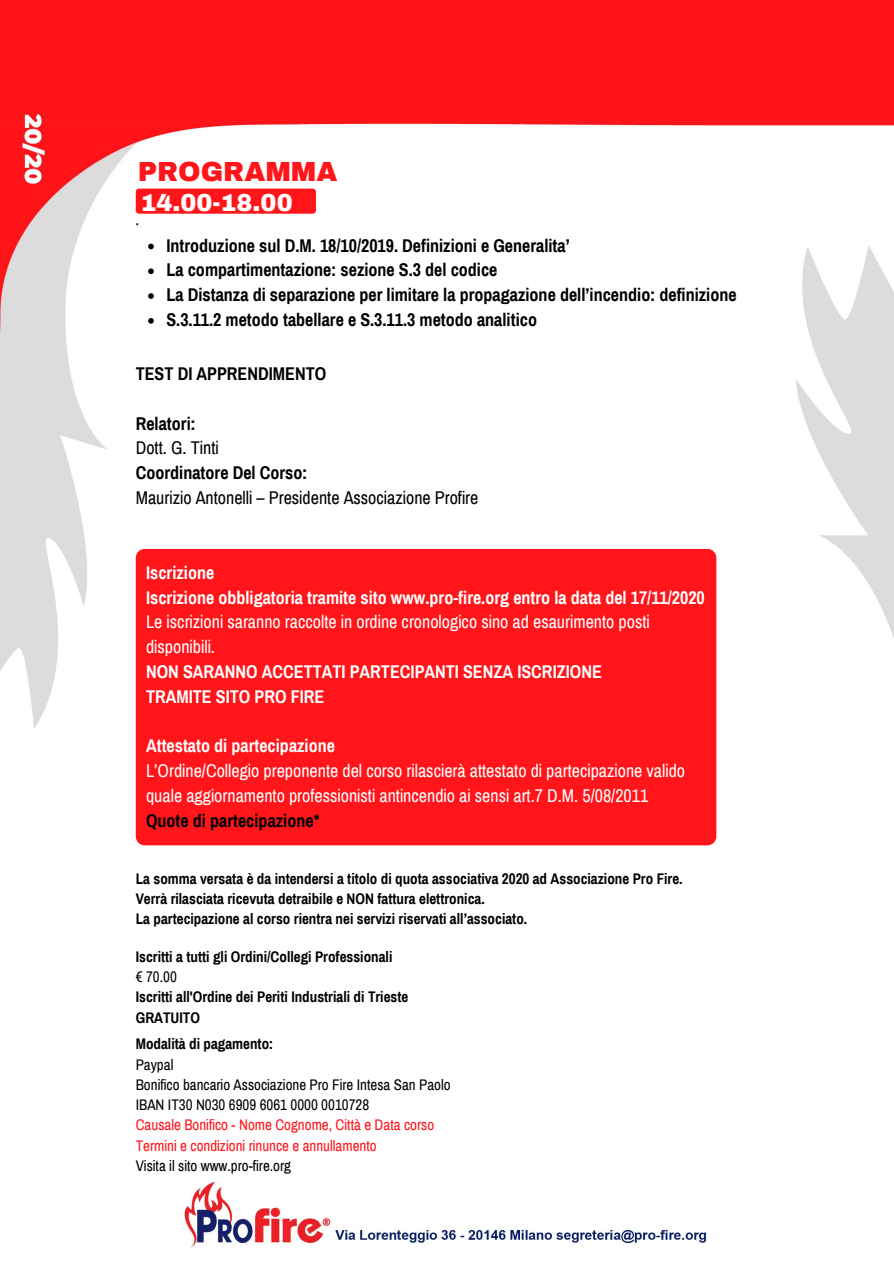
<style>
.page{position:relative;width:894px;height:1264px;background:#fff}
.page>*{position:absolute;margin:0;border:0;box-sizing:border-box;transform-origin:0 0}
.t1{font:900 27px "Archivo";color:#ff151a}
.t2{font:900 24px "Archivo";color:#fff}
.t3{font:700 18px/24.8px "Archivo Narrow";color:#000}
.t4{font:18px/24.8px "Archivo Narrow";color:#fff}
.t5{font:700 18px/24.8px "Archivo Narrow";color:#fff}
.t6{font:18px "Archivo Narrow";color:#000}
.t7{font:700 15px/20.2px "Archivo Narrow";color:#000}
.t8{font:15px/20.2px "Archivo Narrow";color:#000}
.t9{font:15px/20.2px "Archivo Narrow";color:#ff151a}
.t10{font:700 13.5px "Archivo Narrow";color:#000}
</style>
<div class="page">
<img style="left:0;top:0;width:893px;height:1248px">
<div style="left:136px;top:188px;width:180px;height:26px;background:#ff151a;border-radius:3px"></div>
<svg style="left:148px;top:244px;width:6px;height:5px"></svg>
<svg style="left:148px;top:268px;width:6px;height:6px"></svg>
<svg style="left:148px;top:293px;width:6px;height:6px"></svg>
<svg style="left:148px;top:318px;width:6px;height:6px"></svg>
<div style="left:136px;top:549px;width:580px;height:296px;background:#ff151a;border-radius:9px"></div>
<h1 class="t1" style="left:138px;top:157px;width:201px">PROGRAMMA</h1>
<h2 class="t2" style="left:140px;top:190px;width:154px">14.00-18.00</h2>
<p class="t3" style="left:166px;top:233px;width:571px">Introduzione sul D.M. 18/10/2019. Definizioni e Generalita’<br>La compartimentazione: sezione S.3 del codice<br>La Distanza di separazione per limitare la propagazione dell’incendio: definizione S.3.11.2 metodo tabellare e S.3.11.3 metodo analitico</p>
<p class="t10" style="left:136px;top:217px;width:5px">·</p>
<p class="t3" style="left:136px;top:361px;width:192px">TEST DI APPRENDIMENTO</p>
<p class="t3" style="left:136px;top:411px;width:61px">Relatori:</p>
<p class="t6" style="left:136px;top:438px;width:84px">Dott. G. Tinti</p>
<p class="t3" style="left:136px;top:461px;width:173px">Coordinatore Del Corso:</p>
<p class="t6" style="left:136px;top:488px;width:344px">Maurizio Antonelli – Presidente Associazione Profire</p>
<p class="t5" style="left:146px;top:560px;width:560px">Iscrizione<br>Iscrizione obbligatoria tramite sito www.pro-fire.org entro la data del 17/11/2020</p>
<p class="t4" style="left:146px;top:610px;width:505px">Le iscrizioni saranno raccolte in ordine cronologico sino ad esaurimento posti disponibili.</p>
<p class="t5" style="left:146px;top:659px;width:457px">NON SARANNO ACCETTATI PARTECIPANTI SENZA ISCRIZIONE<br>TRAMITE SITO PRO FIRE</p>
<p class="t5" style="left:146px;top:734px;width:190px">Attestato di partecipazione</p>
<p class="t4" style="left:146px;top:758px;width:540px">L’Ordine/Collegio preponente del corso rilascierà attestato di partecipazione valido quale aggiornamento professionisti antincendio ai sensi art.7 D.M. 5/08/2011</p>
<p class="t3" style="left:146px;top:808px;width:175px">Quote di partecipazione*</p>
<p class="t7" style="left:136px;top:868px;width:548px">La somma versata è da intendersi a titolo di quota associativa 2020 ad Associazione Pro Fire.<br>Verrà rilasciata ricevuta detraibile e NON fattura elettronica.<br>La partecipazione al corso rientra nei servizi riservati all’associato.</p>
<p class="t7" style="left:136px;top:946px;width:258px">Iscritti a tutti gli Ordini/Collegi Professionali</p>
<p class="t8" style="left:136px;top:966px;width:43px">€ 70.00</p>
<p class="t7" style="left:136px;top:987px;width:274px">Iscritti all'Ordine dei Periti Industriali di Trieste<br>GRATUITO</p>
<p class="t7" style="left:136px;top:1034px;width:139px">Modalità di pagamento:</p>
<p class="t8" style="left:136px;top:1054px;width:316px">Paypal<br>Bonifico bancario Associazione Pro Fire Intesa San Paolo<br>IBAN IT30 N030 6909 6061 0000 0010728</p>
<p class="t9" style="left:136px;top:1115px;width:300px">Causale Bonifico - Nome Cognome, Città e Data corso<br>Termini e condizioni rinunce e annullamento</p>
<p class="t8" style="left:136px;top:1155px;width:157px">Visita il sito www.pro-fire.org</p>
</div>
